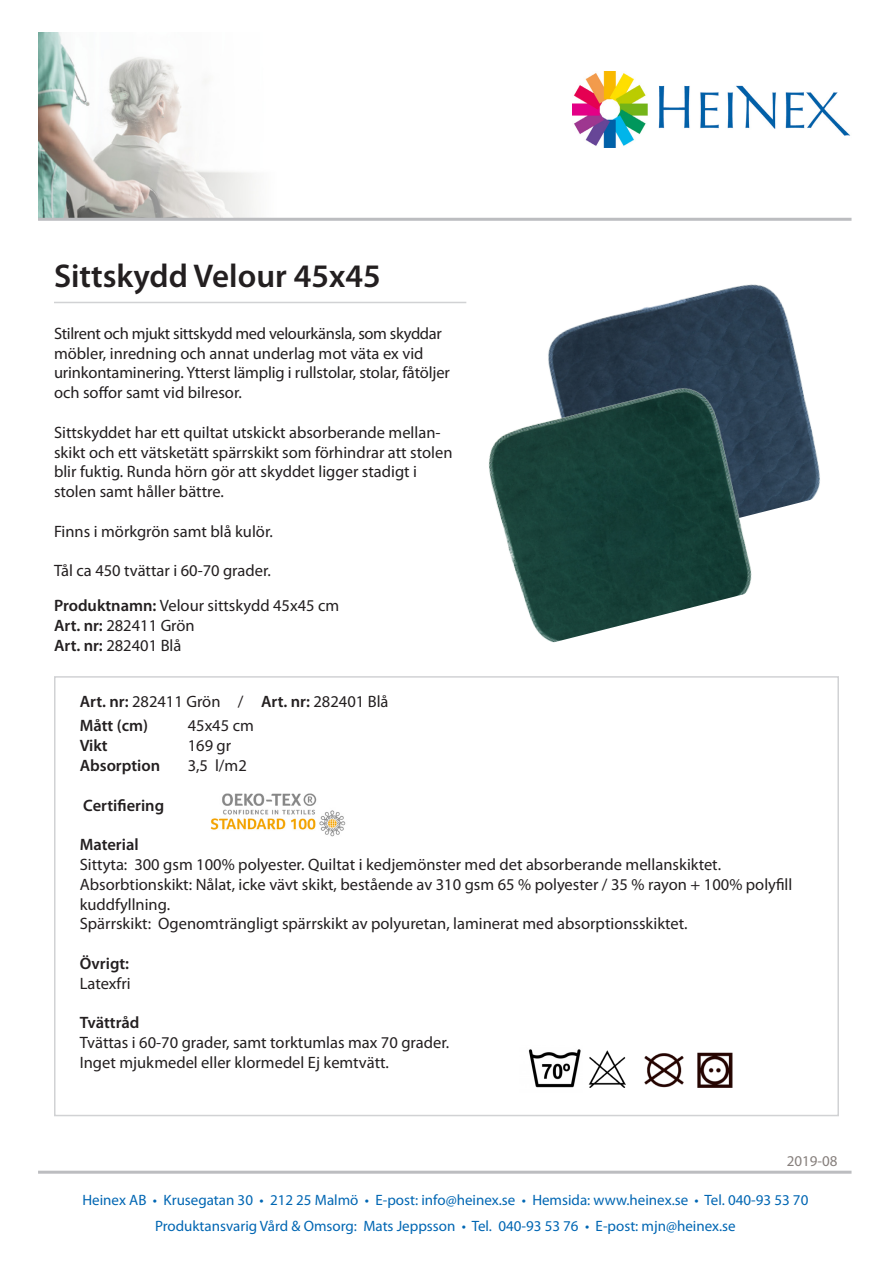
<style>
.page{position:relative;width:893px;height:1263px;background:#fff}
.page>*{position:absolute;margin:0;border:0;box-sizing:border-box;transform-origin:0 0}
.t1{font:600 33px "Myriad Pro";color:#231f20}
.t2{font:16.5px/19.8px "Myriad Pro";color:#231f20}
.t3{font:600 16.5px "Myriad Pro";color:#231f20}
.t4{font:15px "Myriad Pro";color:#0166b3}
.t5{font:15px "Myriad Pro";color:#867f7c}
.s1{font-weight:600}
</style>
<div class="page">
<img style="left:38px;top:33px;width:597px;height:185px">
<img style="left:573px;top:72px;width:277px;height:75px">
<hr style="left:54px;top:302px;width:412px;height:1px;background:#d1d2d4">
<hr style="left:38px;top:218px;width:813px;height:3px;background:#bcbdc0">
<hr style="left:38px;top:1171px;width:813px;height:3px;background:#bcbdc0">
<div style="left:54px;top:676px;width:785px;height:440px;border:2px solid #d1d2d4"></div>
<img style="left:644px;top:1053px;width:40px;height:35px">
<img style="left:698px;top:1052px;width:35px;height:35px">
<img style="left:589px;top:1050px;width:37px;height:38px">
<img style="left:528px;top:1049px;width:53px;height:39px">
<img style="left:549px;top:284px;width:271px;height:221px">
<img style="left:488px;top:350px;width:303px;height:293px">
<img style="left:210px;top:793px;width:136px;height:44px">
<p class="t1" style="left:54px;top:255px;width:328px">Sittskydd Velour 45x45</p>
<p class="t2" style="left:54px;top:323px;width:397px">Stilrent och mjukt sittskydd med velourkänsla, som skyddar möbler, inredning och annat underlag mot väta ex vid urinkontaminering. Ytterst lämplig i rullstolar, stolar, fåtöljer och soffor samt vid bilresor.</p>
<p class="t2" style="left:54px;top:422px;width:400px">Sittskyddet har ett quiltat utskickt absorberande mellan&shy;skikt och ett vätsketätt spärrskikt som förhindrar att stolen blir fuktig. Runda hörn gör att skyddet ligger stadigt i stolen samt håller bättre.</p>
<p class="t2" style="left:54px;top:521px;width:220px">Finns i mörkgrön samt blå kulör.</p>
<p class="t2" style="left:54px;top:553px;width:287px;line-height:35.1px">Tål ca 450 tvättar i 60-70 grader.<br><span class="s1">Produktnamn:</span> Velour sittskydd 45x45 cm</p>
<p class="t2" style="left:54px;top:616px;width:142px"><span class="s1">Art. nr:</span> 282411 Grön<br><span class="s1">Art. nr:</span> 282401 Blå</p>
<p class="t2" style="left:80px;top:691px;width:310px"><span class="s1">Art. nr:</span> 282411 Grön / <span class="s1">Art. nr:</span> 282401 Blå</p>
<p class="t3" style="left:80px;top:715px;width:70px">Mått (cm)</p>
<p class="t2" style="left:188px;top:716px;width:68px">45x45 cm</p>
<p class="t3" style="left:80px;top:735px;width:29px">Vikt</p>
<p class="t2" style="left:188px;top:735px;width:45px">169 gr</p>
<p class="t3" style="left:80px;top:755px;width:82px">Absorption</p>
<p class="t2" style="left:188px;top:755px;width:61px">3,5 l/m2</p>
<p class="t3" style="left:83px;top:794px;width:82px">Certifiering</p>
<p class="t3" style="left:80px;top:834px;width:60px">Material</p>
<p class="t2" style="left:80px;top:854px;width:643px">Sittyta: 300 gsm 100% polyester. Quiltat i kedjemönster med det absorberande mellanskiktet.</p>
<p class="t2" style="left:80px;top:874px;width:714px">Absorbtionskikt: Nålat, icke vävt skikt, bestående av 310 gsm 65 % polyester / 35 % rayon + 100% polyfill kuddfyllning.</p>
<p class="t2" style="left:80px;top:914px;width:609px">Spärrskikt: Ogenomträngligt spärrskikt av polyuretan, laminerat med absorptionsskiktet.</p>
<p class="t2" style="left:80px;top:953px;width:53px"><span class="s1">Övrigt:<br></span>Latexfri</p>
<p class="t2" style="left:80px;top:1013px;width:371px"><span class="s1">Tvättråd<br></span>Tvättas i 60-70 grader, samt torktumlas max 70 grader.<br>Inget mjukmedel eller klormedel Ej kemtvätt.</p>
<p class="t5" style="left:787px;top:1151px;width:52px">2019-08</p>
<p class="t4" style="left:82px;top:1191px;width:727px">Heinex AB • Krusegatan 30 • 212 25 Malmö • E-post: info@heinex.se • Hemsida: www.heinex.se • Tel. 040-93 53 70</p>
<p class="t4" style="left:155px;top:1216px;width:582px">Produktansvarig Vård &amp; Omsorg: Mats Jeppsson • Tel. 040-93 53 76 • E-post: mjn@heinex.se</p>
</div>
